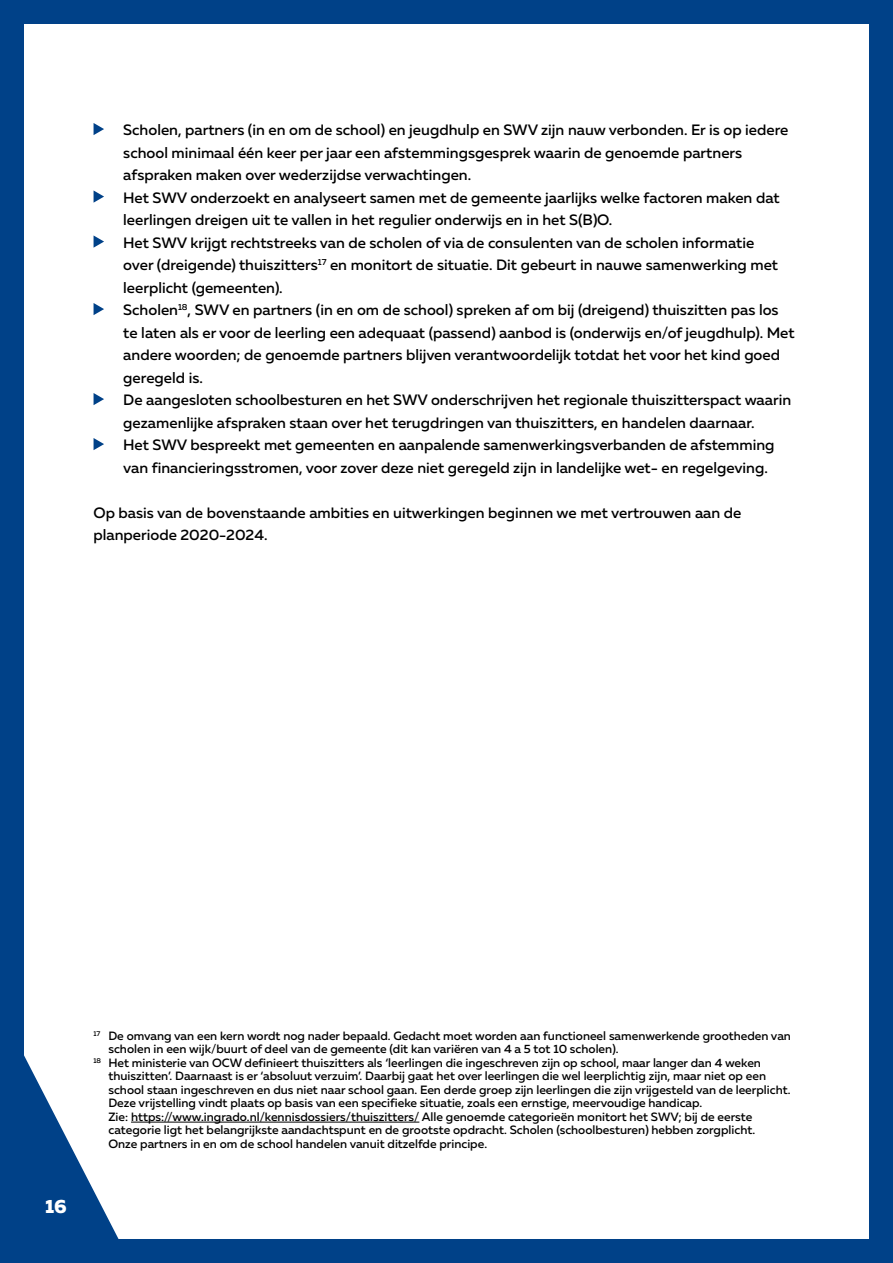
<style>
.page{position:relative;width:893px;height:1263px;background:#fff}
.page>*{position:absolute;margin:0;border:0;box-sizing:border-box;transform-origin:0 0}
.t1{font:800 19.2px "Muller";color:#fff}
.t2{font:500 15px/22.5px "Muller";color:#000}
.t3{font:500 12px "Muller";color:#000}
</style>
<div class="page">
<svg style="left:25px;top:1057px;width:93px;height:181px"></svg>
<div style="left:0;top:0;width:893px;height:1263px;border:24px solid #004188"></div>
<svg style="left:94px;top:123px;width:10px;height:12px"></svg>
<svg style="left:94px;top:190px;width:10px;height:13px"></svg>
<svg style="left:94px;top:235px;width:10px;height:13px"></svg>
<svg style="left:94px;top:303px;width:10px;height:12px"></svg>
<svg style="left:94px;top:393px;width:10px;height:12px"></svg>
<svg style="left:94px;top:438px;width:10px;height:12px"></svg>
<hr style="left:131px;top:1122px;width:288px;height:1px;background:#000">
<p class="t2" style="left:123px;top:118px;width:673px">Scholen, partners (in en om de school) en jeugdhulp en SWV zijn nauw verbonden. Er is op iedere school minimaal één keer per jaar een afstemmingsgesprek waarin de genoemde partners afspraken maken over wederzijdse verwachtingen.<br>Het SWV onderzoekt en analyseert samen met de gemeente jaarlijks welke factoren maken dat leerlingen dreigen uit te vallen in het regulier onderwijs en in het S(B)O.<br>Het SWV krijgt rechtstreeks van de scholen of via de consulenten van de scholen informatie<br>over (dreigende) thuiszitters<sup>17</sup> en monitort de situatie. Dit gebeurt in nauwe samenwerking met leerplicht (gemeenten).<br>Scholen<sup>18</sup>, SWV en partners (in en om de school) spreken af om bij (dreigend) thuiszitten pas los te laten als er voor de leerling een adequaat (passend) aanbod is (onderwijs en/of jeugdhulp). Met andere woorden; de genoemde partners blijven verantwoordelijk totdat het voor het kind goed geregeld is.<br>De aangesloten schoolbesturen en het SWV onderschrijven het regionale thuiszitterspact waarin gezamenlijke afspraken staan over het terugdringen van thuiszitters, en handelen daarnaar.<br>Het SWV bespreekt met gemeenten en aanpalende samenwerkingsverbanden de afstemming van financieringsstromen, voor zover deze niet geregeld zijn in landelijke wet- en regelgeving.</p>
<p class="t2" style="left:94px;top:501px;width:649px">Op basis van de bovenstaande ambities en uitwerkingen beginnen we met vertrouwen aan de planperiode 2020-2024.</p>
<p class="t1" style="left:45px;top:1194px;width:23px">16</p>
<p class="t3" style="left:94px;top:1028px;width:699px"><sup>17</sup> De omvang van een kern wordt nog nader bepaald. Gedacht moet worden aan functioneel samenwerkende grootheden van</p>
<p class="t3" style="left:108px;top:1042px;width:511px">scholen in een wijk/buurt of deel van de gemeente (dit kan variëren van 4 a 5 tot 10 scholen).</p>
<p class="t3" style="left:94px;top:1055px;width:669px"><sup>18</sup> Het ministerie van OCW definieert thuiszitters als ‘leerlingen die ingeschreven zijn op school, maar langer dan 4 weken</p>
<p class="t3" style="left:108px;top:1069px;width:659px">thuiszitten’. Daarnaast is er ‘absoluut verzuim’. Daarbij gaat het over leerlingen die wel leerplichtig zijn, maar niet op een</p>
<p class="t3" style="left:108px;top:1082px;width:683px">school staan ingeschreven en dus niet naar school gaan. Een derde groep zijn leerlingen die zijn vrijgesteld van de leerplicht.</p>
<p class="t3" style="left:108px;top:1096px;width:595px">Deze vrijstelling vindt plaats op basis van een specifieke situatie, zoals een ernstige, meervoudige handicap.</p>
<p class="t3" style="left:108px;top:1109px;width:646px">Zie: https://www.ingrado.nl/kennisdossiers/thuiszitters/ Alle genoemde categorieën monitort het SWV; bij de eerste</p>
<p class="t3" style="left:108px;top:1123px;width:648px">categorie ligt het belangrijkste aandachtspunt en de grootste opdracht. Scholen (schoolbesturen) hebben zorgplicht.</p>
<p class="t3" style="left:108px;top:1136px;width:380px">Onze partners in en om de school handelen vanuit ditzelfde principe.</p>
</div>
